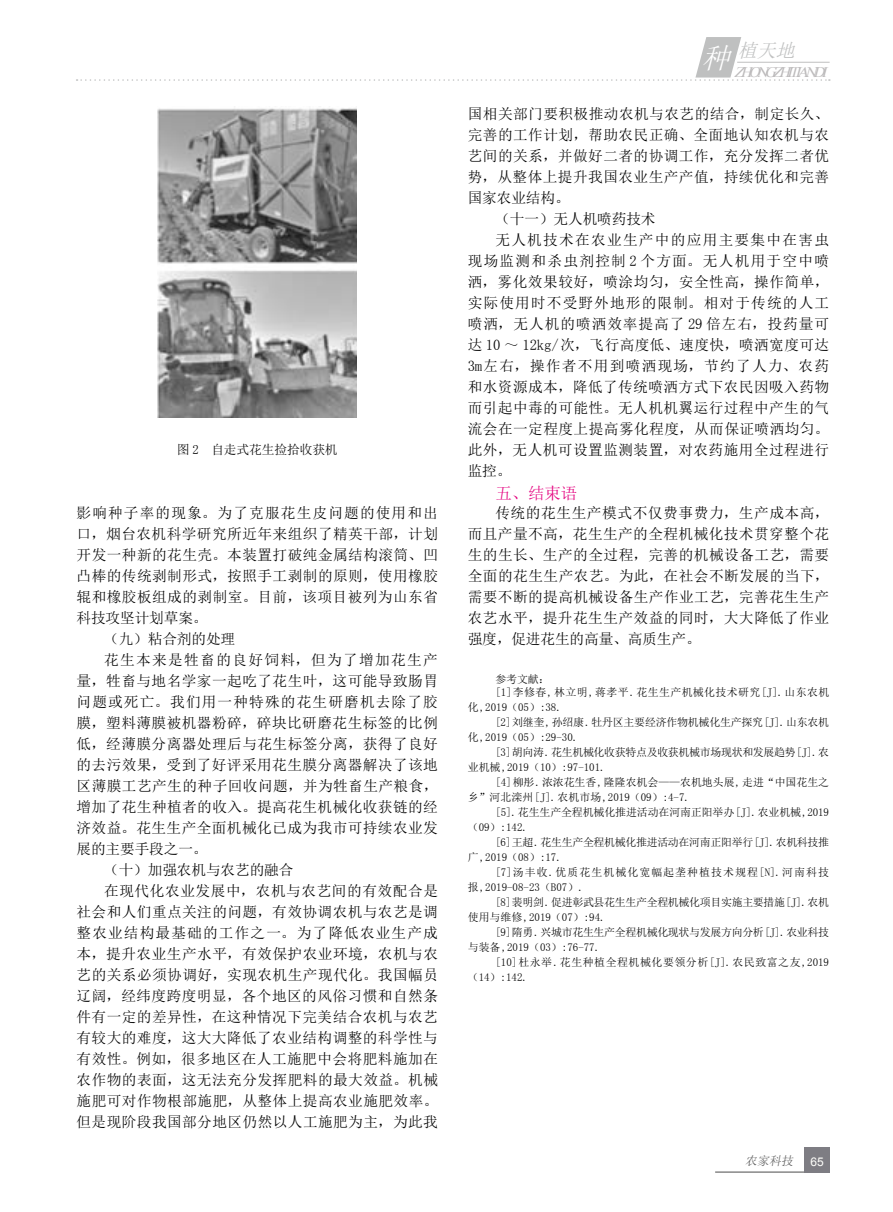
<style>
.page{position:relative;width:893px;height:1212px;background:#fff}
.page>*{position:absolute;margin:0;border:0;box-sizing:border-box;transform-origin:0 0}
.t1{font:italic 18.9px "Sim Sun";color:#bfc0c0}
.t2{font:16.5px "Sim Sun";color:#e4007f}
.t3{font:14.7px/21px "ATC 67425 fd 76 b 636587";letter-spacing:.03em;color:#000;text-align:justify}
.t4{font:14.7px "ATC 67425 fd 76 b 636587";letter-spacing:.075em;color:#000}
.t5{font:14.7px "ATC 67425 fd 76 b 636587";letter-spacing:.085em;color:#000}
.t6{font:14.7px "ATC 67425 fd 76 b 636587";letter-spacing:-.01em;color:#000}
.t7{font:14.7px "ATC 67425 fd 76 b 636587";letter-spacing:.065em;color:#000}
.t8{font:14.7px "ATC 67425 fd 76 b 636587";letter-spacing:.09em;color:#000}
.t9{font:italic 14.55px "Times New Roman";color:#bdbbbc;scale:1.07 1}
.t10{font:12.75px "Sim Sun";letter-spacing:-.01em;color:#000}
.t11{font:italic 12px "N Sim Sun";color:#585858}
.t12{font:12px "Arial";color:#fffffb}
.t13{font:10.95px/15px "ATC 67425 fd 753 c 280036587732 e";letter-spacing:-.03em;color:#000}
.t14{font:10.95px/15px "ATC 67425 fd 753 c 280036587732 e";letter-spacing:-.005em;color:#000}
.t15{font:10.95px/15px "ATC 67425 fd 753 c 280036587732 e";letter-spacing:.095em;color:#000}
.t16{font:10.95px/15px "ATC 67425 fd 753 c 280036587732 e";letter-spacing:.03em;color:#000}
.t17{font:10.95px/15px "ATC 67425 fd 753 c 280036587732 e";letter-spacing:.045em;color:#000}
.t18{font:10.95px "Sim Sun";color:#000}
.s1{font-size:28.5px;color:#fff}
</style>
<div class="page">
<hr style="left:715px;top:1171px;width:90px;height:1px;background:#bfc0c0">
<hr style="left:715px;top:1172px;width:90px;height:1px;background:#7d7d7d">
<div style="left:804px;top:1148px;width:26px;height:25px;background:#7e7d83"></div>
<svg style="left:77px;top:37px;width:753px;height:44px"></svg>
<img style="left:158px;top:108px;width:199px;height:309px">
<p class="t10" style="left:177px;top:443px;width:162px">图 2 自走式花生捡拾收获机</p>
<p class="t4" style="left:77px;top:505px;width:363px">影响种子率的现象。为了克服花生皮问题的使用和出</p>
<p class="t3" style="left:77px;top:523px;width:363px">口，烟台农机科学研究所近年来组织了精英干部，计划</p>
<p class="t3" style="left:77px;top:544px;width:363px">开发一种新的花生壳。本装置打破纯金属结构滚筒、凹</p>
<p class="t3" style="left:77px;top:565px;width:363px">凸棒的传统剥制形式，按照手工剥制的原则，使用橡胶</p>
<p class="t3" style="left:77px;top:586px;width:363px">辊和橡胶板组成的剥制室。目前，该项目被列为山东省</p>
<p class="t6" style="left:77px;top:610px;width:133px">科技攻坚计划草案。</p>
<p class="t3" style="left:104px;top:628px;width:133px">（九）粘合剂的处理</p>
<p class="t8" style="left:104px;top:652px;width:335px">花生本来是牲畜的良好饲料，但为了增加花生产</p>
<p class="t3" style="left:77px;top:670px;width:363px">量，牲畜与地名学家一起吃了花生叶，这可能导致肠胃</p>
<p class="t4" style="left:77px;top:694px;width:363px">问题或死亡。我们用一种特殊的花生研磨机去除了胶</p>
<p class="t3" style="left:77px;top:712px;width:363px">膜，塑料薄膜被机器粉碎，碎块比研磨花生标签的比例</p>
<p class="t3" style="left:77px;top:733px;width:363px">低，经薄膜分离器处理后与花生标签分离，获得了良好</p>
<p class="t3" style="left:77px;top:754px;width:363px">的去污效果，受到了好评采用花生膜分离器解决了该地</p>
<p class="t3" style="left:77px;top:775px;width:363px">区薄膜工艺产生的种子回收问题，并为牲畜生产粮食，</p>
<p class="t3" style="left:77px;top:796px;width:363px">增加了花生种植者的收入。提高花生机械化收获链的经</p>
<p class="t3" style="left:77px;top:817px;width:363px">济效益。花生生产全面机械化已成为我市可持续农业发</p>
<p class="t6" style="left:77px;top:841px;width:133px">展的主要手段之一。</p>
<p class="t6" style="left:104px;top:862px;width:191px">（十）加强农机与农艺的融合</p>
<p class="t3" style="left:104px;top:880px;width:335px">在现代化农业发展中，农机与农艺间的有效配合是</p>
<p class="t3" style="left:77px;top:901px;width:363px">社会和人们重点关注的问题，有效协调农机与农艺是调</p>
<p class="t4" style="left:77px;top:925px;width:363px">整农业结构最基础的工作之一。为了降低农业生产成</p>
<p class="t3" style="left:77px;top:943px;width:363px">本，提升农业生产水平，有效保护农业环境，农机与农</p>
<p class="t3" style="left:77px;top:964px;width:363px">艺的关系必须协调好，实现农机生产现代化。我国幅员</p>
<p class="t3" style="left:77px;top:985px;width:363px">辽阔，经纬度跨度明显，各个地区的风俗习惯和自然条</p>
<p class="t3" style="left:77px;top:1006px;width:363px">件有一定的差异性，在这种情况下完美结合农机与农艺</p>
<p class="t3" style="left:77px;top:1027px;width:363px">有较大的难度，这大大降低了农业结构调整的科学性与</p>
<p class="t3" style="left:77px;top:1048px;width:363px">有效性。例如，很多地区在人工施肥中会将肥料施加在</p>
<p class="t3" style="left:77px;top:1069px;width:363px">农作物的表面，这无法充分发挥肥料的最大效益。机械</p>
<p class="t3" style="left:77px;top:1090px;width:363px">施肥可对作物根部施肥，从整体上提高农业施肥效率。</p>
<p class="t3" style="left:77px;top:1111px;width:363px">但是现阶段我国部分地区仍然以人工施肥为主，为此我</p>
<p class="t1" style="left:701px;top:41px;width:100px"><span class="s1">种</span>植天地</p>
<p class="t9" style="left:734px;top:62px;width:92px">ZHONGZHITIANDI</p>
<p class="t3" style="left:468px;top:103px;width:363px">国相关部门要积极推动农机与农艺的结合，制定长久、</p>
<p class="t3" style="left:468px;top:124px;width:363px">完善的工作计划，帮助农民正确、全面地认知农机与农</p>
<p class="t3" style="left:468px;top:145px;width:363px">艺间的关系，并做好二者的协调工作，充分发挥二者优</p>
<p class="t3" style="left:468px;top:166px;width:363px">势，从整体上提升我国农业生产产值，持续优化和完善</p>
<p class="t3" style="left:468px;top:187px;width:104px">国家农业结构。</p>
<p class="t6" style="left:495px;top:212px;width:162px">（十一）无人机喷药技术</p>
<p class="t5" style="left:495px;top:233px;width:335px">无人机技术在农业生产中的应用主要集中在害虫</p>
<p class="t5" style="left:468px;top:254px;width:363px">现场监测和杀虫剂控制 2 个方面。无人机用于空中喷</p>
<p class="t3" style="left:468px;top:271px;width:363px">洒，雾化效果较好，喷涂均匀，安全性高，操作简单，</p>
<p class="t4" style="left:468px;top:296px;width:363px">实际使用时不受野外地形的限制。相对于传统的人工</p>
<p class="t7" style="left:468px;top:317px;width:363px">喷洒，无人机的喷洒效率提高了 29 倍左右，投药量可</p>
<p class="t3" style="left:468px;top:334px;width:363px">达 10 ～ 12kg/次，飞行高度低、速度快，喷洒宽度可达</p>
<p class="t5" style="left:468px;top:359px;width:363px">3m左右，操作者不用到喷洒现场，节约了人力、农药</p>
<p class="t3" style="left:468px;top:376px;width:363px">和水资源成本，降低了传统喷洒方式下农民因吸入药物</p>
<p class="t3" style="left:468px;top:397px;width:363px">而引起中毒的可能性。无人机机翼运行过程中产生的气</p>
<p class="t3" style="left:468px;top:418px;width:363px">流会在一定程度上提高雾化程度，从而保证喷洒均匀。</p>
<p class="t3" style="left:468px;top:439px;width:363px">此外，无人机可设置监测装置，对农药施用全过程进行</p>
<p class="t3" style="left:468px;top:460px;width:45px">监控。</p>
<p class="t2" style="left:495px;top:484px;width:83px">五、结束语</p>
<p class="t3" style="left:468px;top:502px;width:363px;text-indent:28px">传统的花生生产模式不仅费事费力，生产成本高，而且产量不高，花生生产的全程机械化技术贯穿整个花生的生长、生产的全过程，完善的机械设备工艺，需要全面的花生生产农艺。为此，在社会不断发展的当下，需要不断的提高机械设备生产作业工艺，完善花生生产农艺水平，提升花生生产效益的同时，大大降低了作业强度，促进花生的高量、高质生产。</p>
<p class="t18" style="left:495px;top:673px;width:56px">参考文献：</p>
<p class="t16" style="left:468px;top:684px;width:363px;text-indent:28px">[1]李修春,林立明,蒋孝平.花生生产机械化技术研究[J].山东农机化,2019（05）:38.</p>
<p class="t14" style="left:468px;top:714px;width:363px;text-indent:28px">[2]刘继奎,孙绍康.牡丹区主要经济作物机械化生产探究[J].山东农机化,2019（05）:29-30.</p>
<p class="t13" style="left:468px;top:744px;width:363px;text-indent:28px">[3]胡向涛.花生机械化收获特点及收获机械市场现状和发展趋势[J].农业机械,2019（10）:97-101.</p>
<p class="t14" style="left:468px;top:774px;width:363px;text-indent:28px">[4]柳彤.浓浓花生香,隆隆农机会——农机地头展,走进“中国花生之乡”河北滦州[J].农机市场,2019（09）:4-7.</p>
<p class="t14" style="left:468px;top:804px;width:363px;text-indent:28px">[5].花生生产全程机械化推进活动在河南正阳举办[J].农业机械,2019（09）:142.</p>
<p class="t13" style="left:468px;top:834px;width:363px;text-indent:28px">[6]王超.花生生产全程机械化推进活动在河南正阳举行[J].农机科技推广,2019（08）:17.</p>
<p class="t15" style="left:468px;top:864px;width:363px;text-indent:28px">[7]汤丰收.优质花生机械化宽幅起垄种植技术规程[N].河南科技报,2019-08-23（B07）.</p>
<p class="t13" style="left:468px;top:894px;width:363px;text-indent:28px">[8]裴明剑.促进彰武县花生生产全程机械化项目实施主要措施[J].农机使用与维修,2019（07）:94.</p>
<p class="t13" style="left:468px;top:924px;width:363px;text-indent:28px">[9]隋勇.兴城市花生生产全程机械化现状与发展方向分析[J].农业科技与装备,2019（03）:76-77.</p>
<p class="t17" style="left:468px;top:954px;width:363px;text-indent:28px">[10]杜永举.花生种植全程机械化要领分析[J].农民致富之友,2019（14）:142.</p>
<p class="t11" style="left:745px;top:1154px;width:52px">农家科技</p>
<p class="t12" style="left:810px;top:1153px;width:15px">65</p>
</div>
